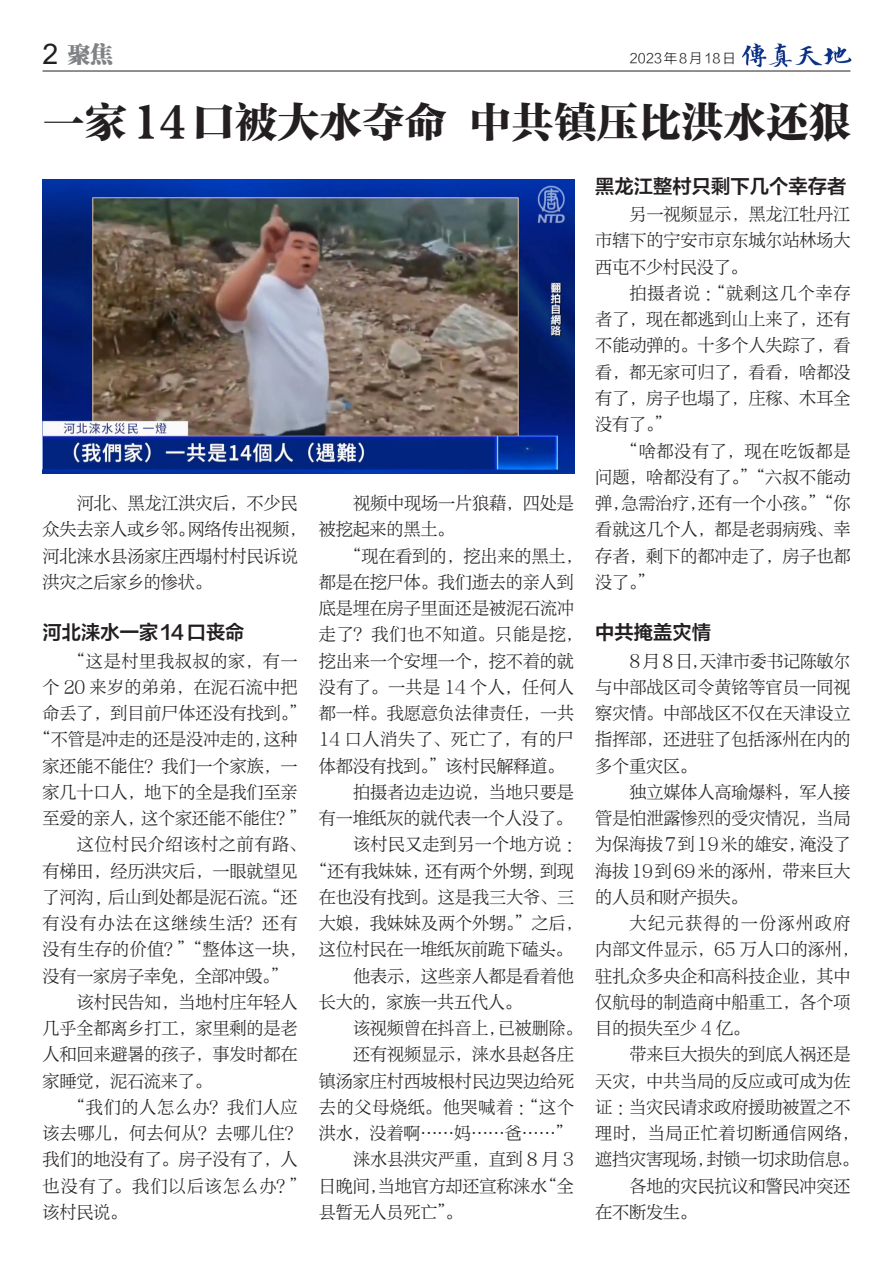
<style>
.page{position:relative;width:893px;height:1263px;background:#fff}
.page>*{position:absolute;margin:0;border:0;box-sizing:border-box;transform-origin:0 0}
.大题目{font:42.9px "FZTYSK GBK1 0";color:#231f20}
.t1{font:22.5px "FZCSK GBK1 0";color:#808285}
.小标题{font:19.5px "FZLTZCHK GBK1 0";color:#231f20}
.正文{font:17.25px/26.2px "FZXYSK GBK1 0";letter-spacing:-.005em;color:#231f20}
.正文-2{font:17.25px/26.2px "FZXYSK GBK1 0";letter-spacing:.02em;color:#231f20}
.图释{font:13.5px "FZLTXHK";letter-spacing:.125em;color:#231f20}
.s1{font-family:"Arial";font-size:28.5px;color:#231f20}
</style>
<div class="page">
<hr style="left:43px;top:71px;width:807px;height:1px;background:#231f20">
<img style="left:742px;top:43px;width:110px;height:25px">
<img style="left:43px;top:179px;width:531px;height:294px">
<p class="t1" style="left:43px;top:41px;width:72px"><span class="s1">2</span> 聚焦</p>
<p class="图释" style="left:630px;top:51px;width:108px">2023年8月18日</p>
<p class="大题目" style="left:43px;top:100px;width:810px">一家14口被大水夺命 中共镇压比洪水还狠</p>
<p class="正文" style="left:43px;top:490px;width:265px;text-indent:34px">河北、黑龙江洪灾后，不少民众失去亲人或乡邻。网络传出视频，河北涞水县汤家庄西塌村村民诉说洪灾之后家乡的惨状。</p>
<p class="小标题" style="left:43px;top:622px;width:204px">河北涞水一家 14口丧命</p>
<p class="正文-2" style="left:43px;top:648px;width:257px;text-align:right">“这是村里我叔叔的家，有一<br>个 20 来岁的弟弟，在泥石流中把</p>
<p class="正文" style="left:43px;top:700px;width:265px">命丢了，到目前尸体还没有找到。”</p>
<p class="正文" style="left:34px;top:727px;width:265px;text-align:center">“不管是冲走的还是没冲走的，这种家还能不能住？我们一个家族，一</p>
<p class="正文" style="left:43px;top:779px;width:265px">家几十口人，地下的全是我们至亲至爱的亲人，这个家还能不能住？”</p>
<p class="正文-2" style="left:43px;top:832px;width:265px;text-indent:34px">这位村民介绍该村之前有路、有梯田，经历洪灾后，一眼就望见了河沟 , 后山到处都是泥石流。“还有没有办法在这继续生活？还有没有生存的价值？”“整体这一块，没有一家房子幸免，全部冲毁。”</p>
<p class="正文" style="left:43px;top:989px;width:257px;text-align:justify;text-indent:34px">该村民告知，当地村庄年轻人几乎全都离乡打工，家里剩的是老人和回来避暑的孩子，事发时都在家睡觉，泥石流来了。</p>
<p class="正文-2" style="left:43px;top:1094px;width:265px;text-indent:26px">“我们的人怎么办？我们人应该去哪儿，何去何从？去哪儿住？我们的地没有了。房子没有了，人也没有了。我们以后该怎么办？”该村民说。</p>
<p class="正文" style="left:319px;top:490px;width:257px;text-indent:34px">视频中现场一片狼藉，四处是被挖起来的黑土。</p>
<p class="正文" style="left:319px;top:543px;width:265px;text-indent:26px">“现在看到的，挖出来的黑土，都是在挖尸体。我们逝去的亲人到底是埋在房子里面还是被泥石流冲走了？我们也不知道。只能是挖，挖出来一个安埋一个，挖不着的就没有了。一共是 14 个人，任何人都一样。我愿意负法律责任，一共<br>14 口人消失了、死亡了，有的尸体都没有找到。”该村民解释道。</p>
<p class="正文" style="left:319px;top:779px;width:257px;text-align:right">拍摄者边走边说，当地只要是<br>有一堆纸灰的就代表一个人没了。</p>
<p class="正文-2" style="left:310px;top:832px;width:274px;text-indent:43px">该村民又走到另一个地方说：“还有我妹妹，还有两个外甥，到现</p>
<p class="正文" style="left:319px;top:884px;width:265px">在也没有找到。这是我三大爷、三大娘，我妹妹及两个外甥。”之后，这位村民在一堆纸灰前跪下磕头。</p>
<p class="正文" style="left:319px;top:963px;width:257px;text-indent:34px">他表示，这些亲人都是看着他长大的，家族一共五代人。</p>
<p class="正文" style="left:353px;top:1015px;width:231px">该视频曾在抖音上，已被删除。</p>
<p class="正文" style="left:319px;top:1042px;width:257px;text-align:justify;text-indent:34px">还有视频显示，涞水县赵各庄镇汤家庄村西坡根村民边哭边给死去的父母烧纸。他哭喊着：“这个洪水，没着啊……妈……爸……”</p>
<p class="正文" style="left:319px;top:1147px;width:257px;text-align:justify;text-indent:34px">涞水县洪灾严重，直到 8 月 3日晚间，当地官方却还宣称涞水“全县暂无人员死亡”。</p>
<p class="小标题" style="left:595px;top:176px;width:252px">黑龙江整村只剩下几个幸存者</p>
<p class="正文" style="left:595px;top:202px;width:257px;text-align:justify;text-indent:34px">另一视频显示，黑龙江牡丹江市辖下的宁安市京东城尔站林场大西屯不少村民没了。</p>
<p class="正文" style="left:595px;top:280px;width:257px;text-align:justify;text-indent:34px">拍摄者说：“就剩这几个幸存者了，现在都逃到山上来了，还有不能动弹的。十多个人失踪了，看看，都无家可归了，看看，啥都没有了，房子也塌了，庄稼、木耳全没有了。”</p>
<p class="正文" style="left:595px;top:438px;width:257px;text-align:justify;text-indent:26px">“啥都没有了，现在吃饭都是问题，啥都没有了。”“六叔不能动弹，急需治疗，还有一个小孩。”“你看就这几个人，都是老弱病残、幸存者，剩下的都冲走了，房子也都没了。”</p>
<p class="小标题" style="left:595px;top:622px;width:117px">中共掩盖灾情</p>
<p class="正文" style="left:629px;top:648px;width:222px">8 月 8 日，天津市委书记陈敏尔</p>
<p class="正文" style="left:595px;top:674px;width:257px;text-align:justify">与中部战区司令黄铭等官员一同视察灾情。中部战区不仅在天津设立指挥部，还进驻了包括涿州在内的多个重灾区。</p>
<p class="正文" style="left:595px;top:779px;width:257px;text-align:right">独立媒体人高瑜爆料，军人接<br>管是怕泄露惨烈的受灾情况，当局</p>
<p class="正文" style="left:595px;top:832px;width:257px">为保海拔7到19米的雄安，淹没了</p>
<p class="正文" style="left:595px;top:858px;width:257px">海拔19到69米的涿州，带来巨大的人员和财产损失。</p>
<p class="正文" style="left:595px;top:910px;width:265px;text-indent:34px">大纪元获得的一份涿州政府内部文件显示，65 万人口的涿州，驻扎众多央企和高科技企业，其中仅航母的制造商中船重工，各个项目的损失至少 4 亿。</p>
<p class="正文" style="left:595px;top:1042px;width:265px;text-indent:34px">带来巨大损失的到底人祸还是天灾，中共当局的反应或可成为佐证：当灾民请求政府援助被置之不理时，当局正忙着切断通信网络，遮挡灾害现场，封锁一切求助信息。</p>
<p class="正文" style="left:595px;top:1173px;width:257px;text-indent:34px">各地的灾民抗议和警民冲突还在不断发生。</p>
</div>
